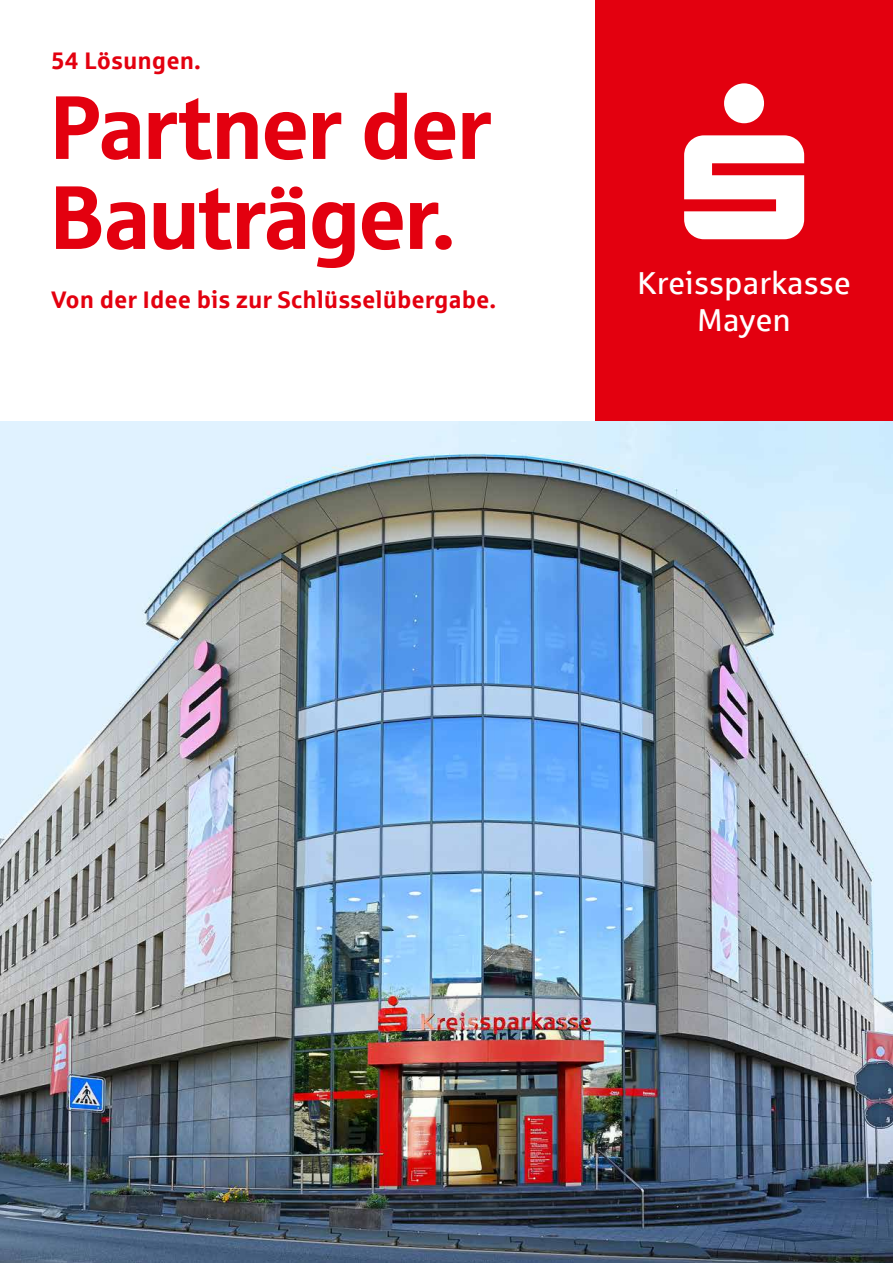
<style>
.page{position:relative;width:893px;height:1263px;background:#fff}
.page>*{position:absolute;margin:0;border:0;box-sizing:border-box;transform-origin:0 0}
.t1{font:90px/90px "Sparkasse Head";color:#e3000f}
.t2{font:31.8px/36.9px "Sparkasse Rg";color:#fff;text-align:center}
.t3{font:700 24px "Sparkasse Rg";color:#e3000f}
</style>
<div class="page">
<div style="left:595px;top:0;width:298px;height:911px;background:#e3000f"></div>
<img style="left:0;top:421px;width:893px;height:842px">
<p class="t3" style="left:51px;top:45px;width:151px">54 Lösungen.</p>
<h1 class="t1" style="left:51px;top:79px;width:442px">Partner der<br>Bauträger.</h1>
<p class="t3" style="left:51px;top:284px;width:447px">Von der Idee bis zur Schlüsselübergabe.</p>
<h2 class="t2" style="left:637px;top:264px;width:215px">Kreissparkasse<br>Mayen</h2>
</div>
